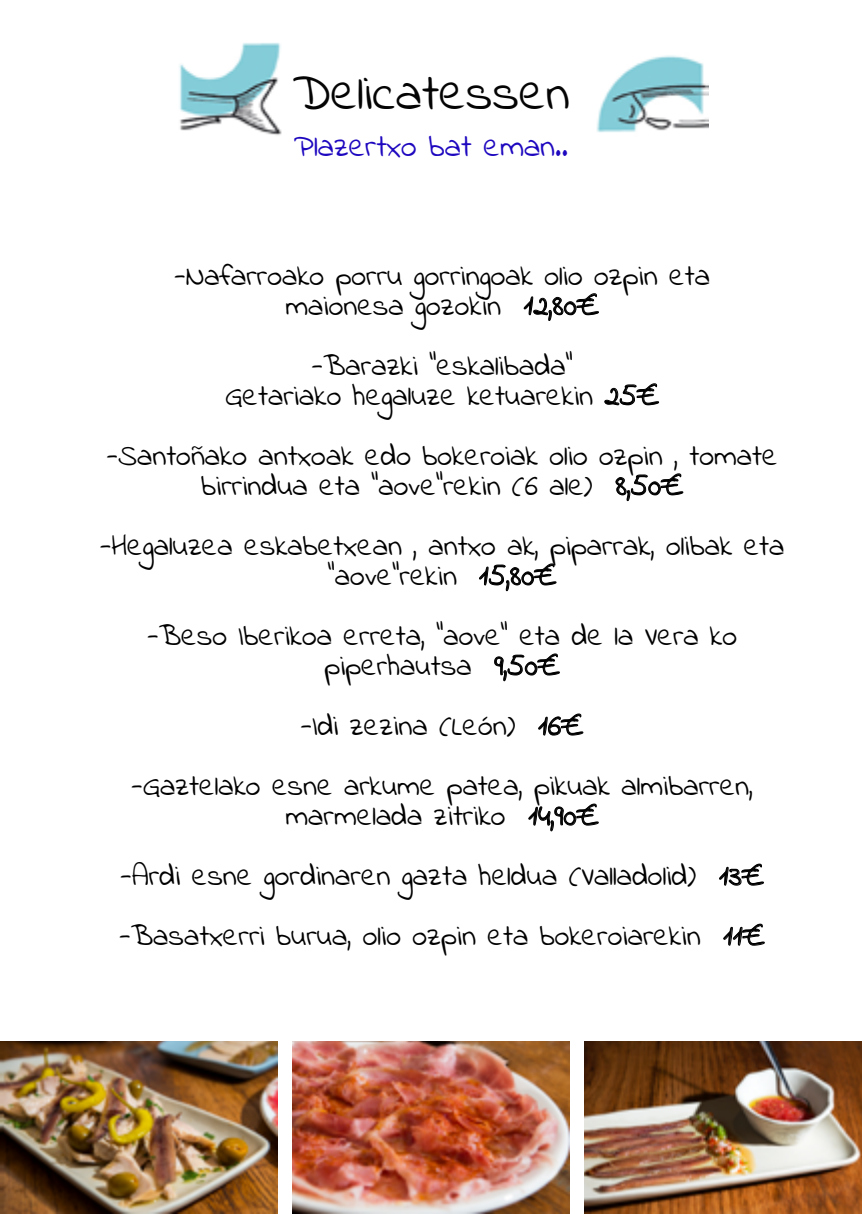
<style>
.page{position:relative;width:862px;height:1214px;background:#fff}
.page>*{position:absolute;margin:0;border:0;box-sizing:border-box;transform-origin:0 0}
.t1{font:38.8px "Indie Flower";color:#040404}
.t2{font:24px "Indie Flower";color:#1e08bf}
.t3{font:22.6px/30px "Indie Flower";color:#000;text-align:center}
</style>
<div class="page">
<img style="left:179px;top:43px;width:530px;height:92px">
<svg style="left:524px;top:293px;width:75px;height:28px"></svg>
<svg style="left:604px;top:383px;width:55px;height:22px"></svg>
<svg style="left:615px;top:473px;width:68px;height:28px"></svg>
<svg style="left:479px;top:563px;width:77px;height:28px"></svg>
<svg style="left:494px;top:653px;width:66px;height:28px"></svg>
<svg style="left:538px;top:713px;width:45px;height:22px"></svg>
<svg style="left:528px;top:803px;width:71px;height:28px"></svg>
<svg style="left:719px;top:863px;width:45px;height:22px"></svg>
<svg style="left:723px;top:923px;width:42px;height:22px"></svg>
<img style="left:585px;top:1041px;width:277px;height:172px">
<img style="left:292px;top:1041px;width:277px;height:172px">
<img style="left:0;top:1041px;width:277px;height:171px">
<h1 class="t1" style="left:292px;top:73px;width:279px">Delicatessen</h1>
<p class="t2" style="left:294px;top:134px;width:276px">Plazertxo bat eman..</p>
<p class="t3" style="left:174px;top:262px;width:537px">-Nafarroako porru gorringoak olio ozpin eta maionesa gozokin 12,80€</p>
<p class="t3" style="left:225px;top:352px;width:435px">-Barazki “eskalibada”<br>Getariako hegaluze ketuarekin 25€</p>
<p class="t3" style="left:107px;top:442px;width:672px">-Santoñako antxoak edo bokeroiak olio ozpin , tomate birrindua eta “aove”rekin (6 ale) 8,50€</p>
<p class="t3" style="left:100px;top:532px;width:686px">-Hegaluzea eskabetxean , antxo ak, piparrak, olibak eta “aove”rekin 15,80€</p>
<p class="t3" style="left:147px;top:622px;width:591px">-Beso Iberikoa erreta, “aove” eta de la Vera ko piperhautsa 9,50€</p>
<p class="t3" style="left:301px;top:712px;width:284px">-Idi zezina (León) 16€</p>
<p class="t3" style="left:131px;top:772px;width:623px">-Gaztelako esne arkume patea, pikuak almibarren, marmelada zitriko 14,90€</p>
<p class="t3" style="left:120px;top:862px;width:645px">-Ardi esne gordinaren gazta heldua (Valladolid) 13€</p>
<p class="t3" style="left:120px;top:922px;width:647px">-Basatxerri burua, olio ozpin eta bokeroiarekin 11€</p>
</div>
